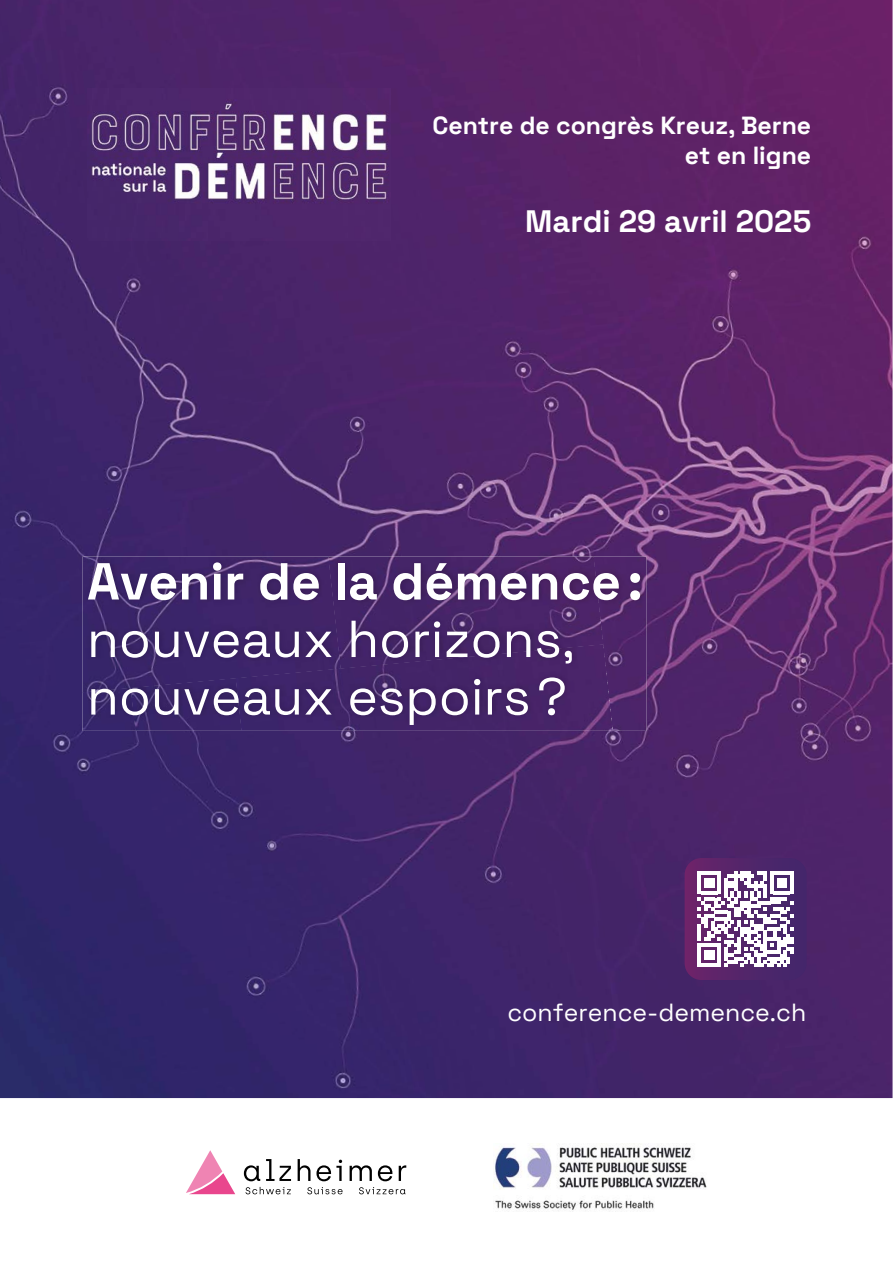
<style>
.page{position:relative;width:893px;height:1263px;background:#fff}
.page>*{position:absolute;margin:0;border:0;box-sizing:border-box;transform-origin:0 0}
.t1{font:300 51.9px/57.6px "Space Grotesk";color:#fff}
.t2{font:300 31.05px "Space Grotesk";color:#fff}
.t3{font:300 24.75px/29.7px "Space Grotesk";color:#fff;text-align:right}
</style>
<div class="page">
<img style="left:0;top:0;width:892px;height:1098px">
<img style="left:87px;top:88px;width:304px;height:152px">
<svg style="left:186px;top:1150px;width:49px;height:44px"></svg>
<svg style="left:244px;top:1165px;width:16px;height:16px"></svg>
<svg style="left:266px;top:1159px;width:25px;height:22px"></svg>
<svg style="left:298px;top:1159px;width:12px;height:22px"></svg>
<svg style="left:316px;top:1160px;width:26px;height:21px"></svg>
<svg style="left:350px;top:1165px;width:22px;height:16px"></svg>
<svg style="left:378px;top:1165px;width:14px;height:16px"></svg>
<svg style="left:399px;top:1165px;width:7px;height:16px"></svg>
<svg style="left:246px;top:1187px;width:45px;height:7px"></svg>
<svg style="left:307px;top:1187px;width:36px;height:7px"></svg>
<svg style="left:359px;top:1187px;width:47px;height:7px"></svg>
<img style="left:494px;top:1144px;width:213px;height:68px">
<img style="left:341px;top:556px;width:252px;height:88px">
<img style="left:83px;top:556px;width:258px;height:132px">
<img style="left:593px;top:556px;width:53px;height:175px">
<img style="left:236px;top:644px;width:377px;height:87px">
<img style="left:130px;top:678px;width:112px;height:53px">
<img style="left:83px;top:688px;width:53px;height:43px">
<svg style="left:685px;top:858px;width:122px;height:122px"></svg>
<p class="t3" style="left:432px;top:109px;width:380px">Centre de congrès Kreuz, Berne et en ligne</p>
<p class="t2" style="left:525px;top:198px;width:287px">Mardi 29 avril 2025</p>
<p class="t1" style="left:87px;top:550px;width:557px">Avenir de la démence : nouveaux horizons, nouveaux espoirs ?</p>
<p class="t3" style="left:507px;top:996px;width:300px">conference-demence.ch</p>
</div>
